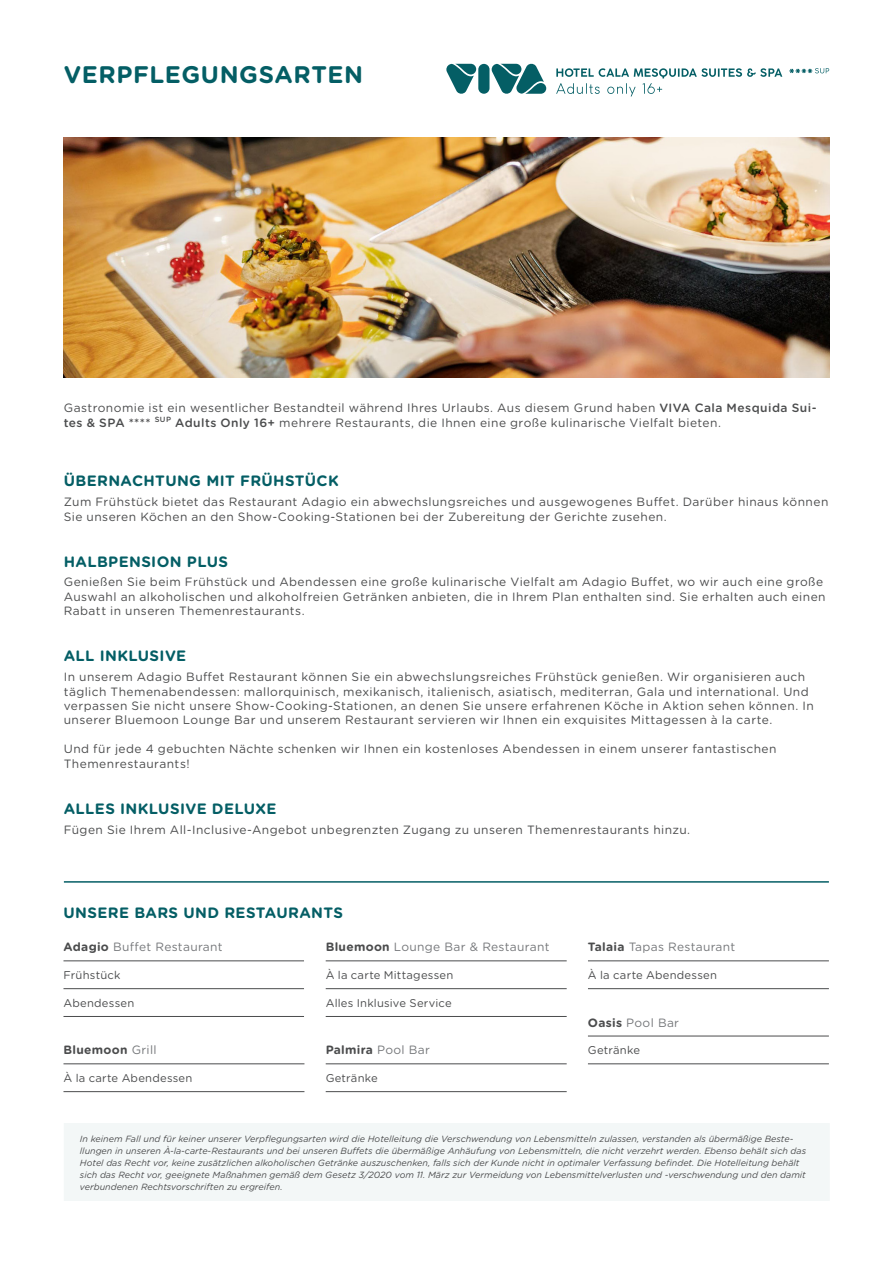
<style>
.page{position:relative;width:893px;height:1263px;background:#fff}
.page>*{position:absolute;margin:0;border:0;box-sizing:border-box;transform-origin:0 0}
.Parrafo_estandar_gris_7pt{font:700 24px "Gotham Rounded";letter-spacing:.025em;color:#045e65}
.Parrafo_estandar_gris_7pt-2{font:700 15px "Gotham Rounded";letter-spacing:.025em;color:#045e65}
.Parrafo_estandar_gris_8pt{font:12px/14.4px "Gotham Rounded";letter-spacing:.035em;color:#4b4c4d}
.Parrafo_estandar_gris_7pt-3{font:12px "Gotham Rounded";letter-spacing:.025em;color:#76787b}
.Parrafo_estandar_gris_7pt-4{font:700 12px "Gotham Rounded";letter-spacing:.025em;color:#4b4c4d}
.Parrafo_estandar_gris_8pt-2{font:11.25px "Gotham Rounded";letter-spacing:.02em;color:#4b4c4d}
.Parrafo_estandar_gris_7pt-5{font:italic 9px/12px "Gotham Rounded";color:#4b4c4d}
.s1{font-weight:500}
.s2{font-weight:700;color:#4b4c4d}
.s3{font-weight:400;color:#76787b}
</style>
<div class="page">
<svg style="left:492px;top:63px;width:54px;height:31px"></svg>
<svg style="left:446px;top:64px;width:30px;height:30px"></svg>
<div style="left:478px;top:64px;width:11px;height:30px;background:#045e65;border-radius:6px"></div>
<svg style="left:789px;top:68px;width:40px;height:5px"></svg>
<svg style="left:556px;top:68px;width:226px;height:28px"></svg>
<hr style="left:64px;top:881px;width:765px;height:2px;background:#045e65">
<hr style="left:63px;top:960px;width:241px;height:1px;background:#4b4c4d">
<hr style="left:63px;top:988px;width:241px;height:1px;background:#4b4c4d">
<hr style="left:63px;top:1063px;width:241px;height:1px;background:#4b4c4d">
<hr style="left:63px;top:1091px;width:241px;height:1px;background:#4b4c4d">
<hr style="left:326px;top:1063px;width:241px;height:1px;background:#4b4c4d">
<hr style="left:326px;top:1091px;width:241px;height:1px;background:#4b4c4d">
<hr style="left:588px;top:1036px;width:241px;height:1px;background:#4b4c4d">
<hr style="left:588px;top:1063px;width:241px;height:1px;background:#4b4c4d">
<hr style="left:588px;top:960px;width:241px;height:1px;background:#4b4c4d">
<hr style="left:588px;top:988px;width:241px;height:1px;background:#4b4c4d">
<hr style="left:63px;top:1016px;width:241px;height:1px;background:#4b4c4d">
<hr style="left:326px;top:960px;width:241px;height:1px;background:#4b4c4d">
<hr style="left:326px;top:988px;width:241px;height:1px;background:#4b4c4d">
<hr style="left:326px;top:1016px;width:241px;height:1px;background:#4b4c4d">
<div style="left:64px;top:1123px;width:766px;height:78px;background:#f3f7f7"></div>
<img style="left:64px;top:137px;width:765px;height:240px">
<p class="Parrafo_estandar_gris_7pt" style="left:64px;top:57px;width:301px">VERPFLEGUNGSARTEN</p>
<p class="Parrafo_estandar_gris_8pt" style="left:64px;top:400px;width:754px">Gastronomie ist ein wesentlicher Bestandteil während Ihres Urlaubs. Aus diesem Grund haben <span class="s1">VIVA Cala Mesquida Sui&shy;tes &amp; SPA ****</span> <sup>SUP</sup> <span class="s1">Adults Only 16+</span> mehrere Restaurants, die Ihnen eine große kulinarische Vielfalt bieten.</p>
<p class="Parrafo_estandar_gris_7pt-2" style="left:64px;top:470px;width:276px">ÜBERNACHTUNG MIT FRÜHSTÜCK</p>
<p class="Parrafo_estandar_gris_8pt" style="left:64px;top:494px;width:766px">Zum Frühstück bietet das Restaurant Adagio ein abwechslungsreiches und ausgewogenes Buffet. Darüber hinaus können<br>Sie unseren Köchen an den Show-Cooking-Stationen bei der Zubereitung der Gerichte zusehen.</p>
<p class="Parrafo_estandar_gris_7pt-2" style="left:64px;top:550px;width:166px">HALBPENSION PLUS</p>
<p class="Parrafo_estandar_gris_8pt" style="left:64px;top:574px;width:763px">Genießen Sie beim Frühstück und Abendessen eine große kulinarische Vielfalt am Adagio Buffet, wo wir auch eine große<br>Auswahl an alkoholischen und alkoholfreien Getränken anbieten, die in Ihrem Plan enthalten sind. Sie erhalten auch einen<br>Rabatt in unseren Themenrestaurants.</p>
<p class="Parrafo_estandar_gris_7pt-2" style="left:64px;top:645px;width:124px">ALL INKLUSIVE</p>
<p class="Parrafo_estandar_gris_8pt" style="left:64px;top:669px;width:751px">In unserem Adagio Buffet Restaurant können Sie ein abwechslungsreiches Frühstück genießen. Wir organisieren auch täglich Themenabendessen: mallorquinisch, mexikanisch, italienisch, asiatisch, mediterran, Gala und international. Und verpassen Sie nicht unsere Show-Cooking-Stationen, an denen Sie unsere erfahrenen Köche in Aktion sehen können. In unserer Bluemoon Lounge Bar und unserem Restaurant servieren wir Ihnen ein exquisites Mittagessen à la carte.</p>
<p class="Parrafo_estandar_gris_8pt" style="left:64px;top:741px;width:714px">Und für jede 4 gebuchten Nächte schenken wir Ihnen ein kostenloses Abendessen in einem unserer fantastischen<br>Themenrestaurants!</p>
<p class="Parrafo_estandar_gris_7pt-2" style="left:64px;top:797px;width:214px">ALLES INKLUSIVE DELUXE</p>
<p class="Parrafo_estandar_gris_8pt" style="left:64px;top:822px;width:628px">Fügen Sie Ihrem All-Inclusive-Angebot unbegrenzten Zugang zu unseren Themenrestaurants hinzu.</p>
<p class="Parrafo_estandar_gris_7pt-2" style="left:63px;top:902px;width:281px">UNSERE BARS UND RESTAURANTS</p>
<p class="Parrafo_estandar_gris_7pt-3" style="left:63px;top:939px;width:161px"><span class="s2">Adagio</span> Buffet Restaurant</p>
<p class="Parrafo_estandar_gris_8pt-2" style="left:63px;top:967px;width:59px">Frühstück</p>
<p class="Parrafo_estandar_gris_8pt-2" style="left:63px;top:995px;width:72px">Abendessen</p>
<p class="Parrafo_estandar_gris_7pt-4" style="left:63px;top:1041px;width:95px">Bluemoon <span class="s3">Grill</span></p>
<p class="Parrafo_estandar_gris_8pt-2" style="left:63px;top:1070px;width:130px">À la carte Abendessen</p>
<p class="Parrafo_estandar_gris_7pt-3" style="left:326px;top:939px;width:225px"><span class="s2">Bluemoon</span> Lounge Bar &amp; Restaurant</p>
<p class="Parrafo_estandar_gris_8pt-2" style="left:326px;top:967px;width:129px">À la carte Mittagessen</p>
<p class="Parrafo_estandar_gris_8pt-2" style="left:326px;top:995px;width:128px">Alles Inklusive Service</p>
<p class="Parrafo_estandar_gris_7pt-4" style="left:326px;top:1041px;width:106px">Palmira <span class="s3">Pool Bar</span></p>
<p class="Parrafo_estandar_gris_8pt-2" style="left:326px;top:1070px;width:54px">Getränke</p>
<p class="Parrafo_estandar_gris_7pt-3" style="left:588px;top:939px;width:149px"><span class="s2">Talaia</span> Tapas Restaurant</p>
<p class="Parrafo_estandar_gris_8pt-2" style="left:588px;top:967px;width:130px">À la carte Abendessen</p>
<p class="Parrafo_estandar_gris_7pt-3" style="left:588px;top:1014px;width:93px"><span class="s2">Oasis</span> Pool Bar</p>
<p class="Parrafo_estandar_gris_8pt-2" style="left:588px;top:1043px;width:54px">Getränke</p>
<p class="Parrafo_estandar_gris_7pt-5" style="left:80px;top:1132px;width:728px">In keinem Fall und für keiner unserer Verpflegungsarten wird die Hotelleitung die Verschwendung von Lebensmitteln zulassen, verstanden als übermäßige Beste&shy;llungen in unseren À-la-carte-Restaurants und bei unseren Buffets die übermäßige Anhäufung von Lebensmitteln, die nicht verzehrt werden. Ebenso behält sich das Hotel das Recht vor, keine zusätzlichen alkoholischen Getränke auszuschenken, falls sich der Kunde nicht in optimaler Verfassung befindet. Die Hotelleitung behält sich das Recht vor, geeignete Maßnahmen gemäß dem Gesetz 3/2020 vom 11. März zur Vermeidung von Lebensmittelverlusten und -verschwendung und den damit verbundenen Rechtsvorschriften zu ergreifen.</p>
</div>
